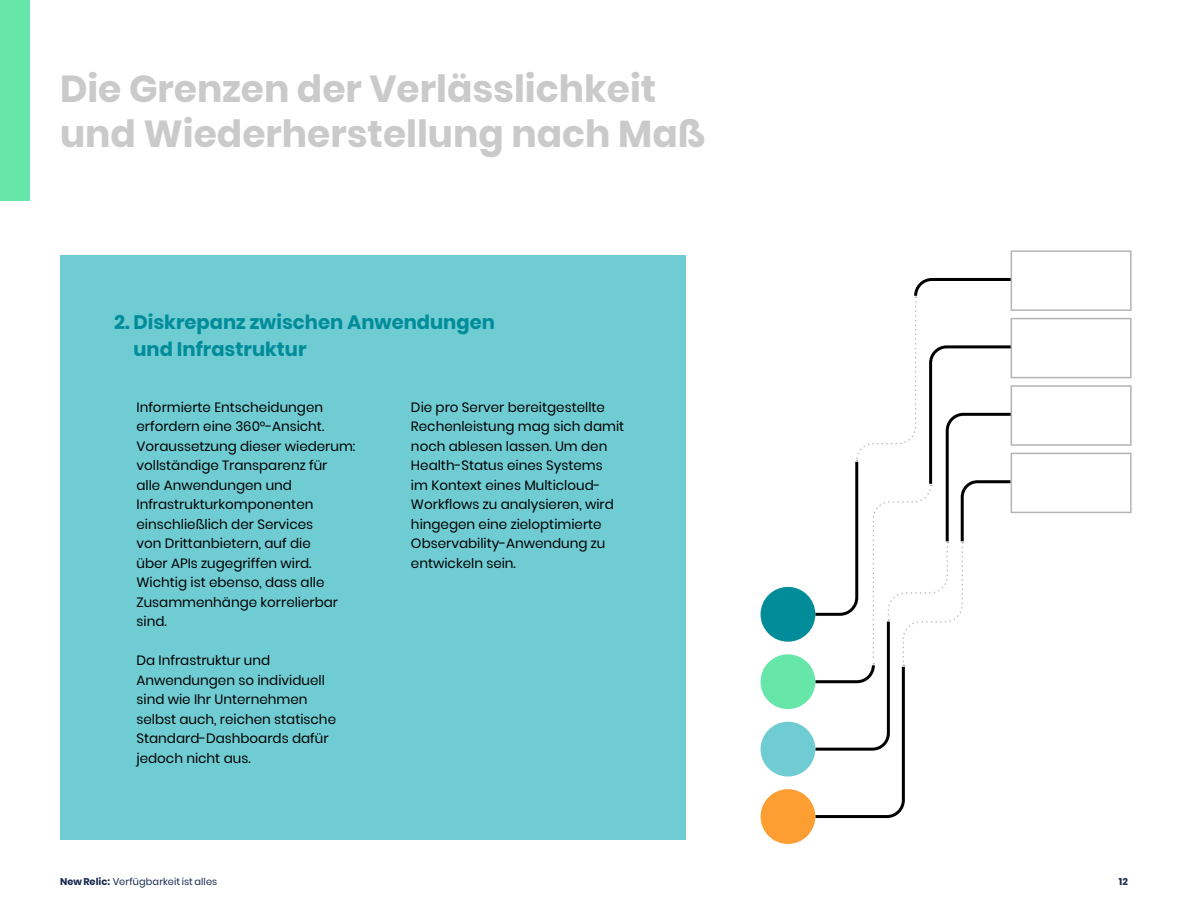
<style>
.page{position:relative;width:1188px;height:918px;background:#fff}
.page>*{position:absolute;margin:0;border:0;box-sizing:border-box;transform-origin:0 0}
.t1{font:700 37.5px/45px "Poppins";color:#cacaca}
.t2{font:700 19.5px/27px "Poppins";color:#008c99}
.t3{font:13.5px/19.5px "Poppins";color:#000}
.t4{font:9.75px "Poppins";letter-spacing:.01em;color:#16284d}
.t5{font:700 9.75px "Poppins";color:#16284d}
.s1{font-weight:700}
</style>
<div class="page">
<div style="left:761px;top:587px;width:54px;height:55px;background:#008c99;border-radius:50%"></div>
<div style="left:761px;top:654px;width:54px;height:55px;background:#66e6a8;border-radius:50%"></div>
<div style="left:761px;top:722px;width:54px;height:55px;background:#70ccd3;border-radius:50%"></div>
<div style="left:761px;top:789px;width:54px;height:55px;background:#fd9e32;border-radius:50%"></div>
<svg style="left:812px;top:250px;width:320px;height:570px"></svg>
<div style="left:0;top:0;width:30px;height:201px;background:#66e6a8"></div>
<div style="left:60px;top:255px;width:626px;height:585px;background:#70ccd3"></div>
<h1 class="t1" style="left:60px;top:67px;width:647px">Die Grenzen der Verlässlichkeit und Wiederherstellung nach Maß</h1>
<h2 class="t2" style="left:134px;top:309px;width:363px;text-indent:-20px">2. Diskrepanz zwischen Anwendungen und Infrastruktur</h2>
<p class="t3" style="left:136px;top:398px;width:221px">Informierte Entscheidungen erfordern eine 360°-Ansicht.<br>Voraussetzung dieser wiederum: vollständige Transparenz für<br>alle Anwendungen und<br>Infrastrukturkomponenten einschließlich der Services<br>von Drittanbietern, auf die<br>über APIs zugegriffen wird.<br>Wichtig ist ebenso, dass alle<br>Zusammenhänge korrelierbar sind.</p>
<p class="t3" style="left:136px;top:651px;width:201px">Da Infrastruktur und<br>Anwendungen so individuell sind wie Ihr Unternehmen selbst auch, reichen statische<br>Standard-Dashboards dafür jedoch nicht aus.</p>
<p class="t3" style="left:411px;top:397px;width:215px">Die pro Server bereitgestellte<br>Rechenleistung mag sich damit noch ablesen lassen. Um den<br>Health-Status eines Systems<br>im Kontext eines Multicloud-<br>Workflows zu analysieren, wird hingegen eine zieloptimierte<br>Observability-Anwendung zu entwickeln sein.</p>
<p class="t4" style="left:60px;top:876px;width:159px"><span class="s1">New Relic:</span> Verfügbarkeit ist alles</p>
<p class="t5" style="left:1119px;top:876px;width:11px">12</p>
</div>
